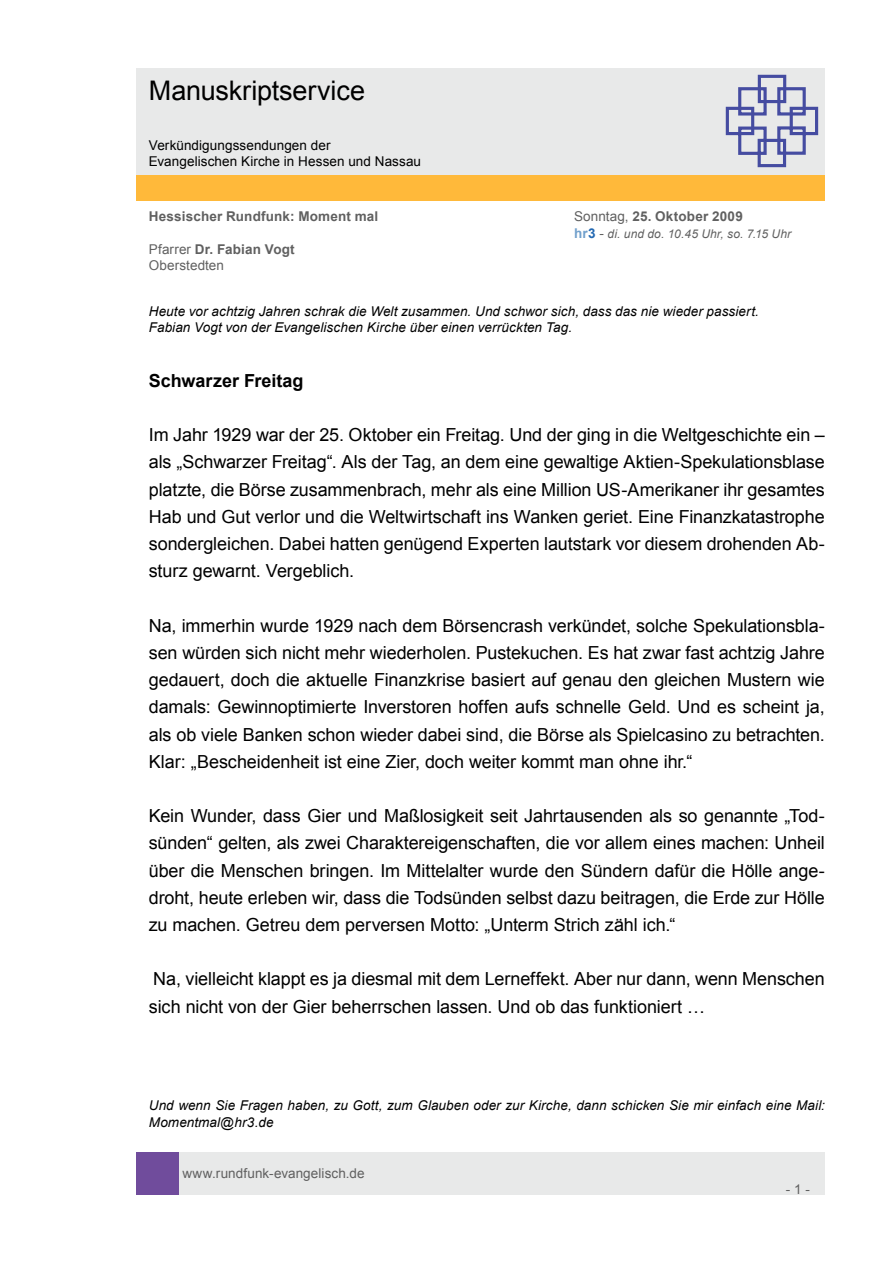
<style>
.page{position:relative;width:893px;height:1263px;background:#fff}
.page>*{position:absolute;margin:0;border:0;box-sizing:border-box;transform-origin:0 0}
.t1{font:27px "Arial";letter-spacing:-.005em;color:#000}
.t2{font:18px/27.2px "Arial";letter-spacing:-.005em;color:#000;text-align:justify}
.t3{font:700 18px "Arial";color:#000}
.t4{font:italic 13.5px/16.2px "Arial";letter-spacing:.005em;color:#000}
.t5{font:13.5px/16.2px "Arial";letter-spacing:.005em;color:#606060}
.t6{font:13.5px/16.2px "Arial";letter-spacing:.005em;color:#000}
.t7{font:700 13.5px "Arial";letter-spacing:.015em;color:#606060}
.t8{font:italic 12px "Arial";letter-spacing:.01em;color:#606060}
.s1{font-weight:400}
.s2{font-weight:700;font-style:normal;font-size:13.5px;color:#71a0cc}
.s3{font-weight:700;font-style:normal;font-size:13.5px;color:#2369b2}
.s4{font-style:normal;font-size:13.5px}
.s5{font-weight:700}
</style>
<div class="page">
<div style="left:179px;top:1152px;width:646px;height:43px;background:#e8e9e9"></div>
<div style="left:136px;top:1152px;width:43px;height:43px;background:#704c9c"></div>
<div style="left:136px;top:175px;width:689px;height:26px;background:#ffb93a"></div>
<div style="left:136px;top:68px;width:689px;height:106px;background:#e8e9e9"></div>
<svg style="left:725px;top:74px;width:94px;height:94px"></svg>
<h1 class="t1" style="left:149px;top:73px;width:218px">Manuskriptservice</h1>
<p class="t6" style="left:149px;top:137px;width:274px">Verkündigungssendungen der<br>Evangelischen Kirche in Hessen und Nassau</p>
<p class="t7" style="left:149px;top:208px;width:231px">Hessischer Rundfunk: Moment mal</p>
<p class="t7" style="left:574px;top:208px;width:170px"><span class="s1">Sonntag,</span> 25. Oktober 2009</p>
<p class="t8" style="left:574px;top:226px;width:219px"><span class="s2">hr</span><span class="s3">3</span> <span class="s4">-</span> di. und do. 10.45 Uhr, so. 7.15 Uhr</p>
<p class="t5" style="left:149px;top:241px;width:147px">Pfarrer <span class="s5">Dr. Fabian Vogt<br></span>Oberstedten</p>
<p class="t4" style="left:149px;top:303px;width:612px">Heute vor achtzig Jahren schrak die Welt zusammen. Und schwor sich, dass das nie wieder passiert.<br>Fabian Vogt von der Evangelischen Kirche über einen verrückten Tag.</p>
<p class="t3" style="left:149px;top:368px;width:156px">Schwarzer Freitag</p>
<p class="t2" style="left:149px;top:421px;width:678px">Im Jahr 1929 war der 25. Oktober ein Freitag. Und der ging in die Weltgeschichte ein – als „Schwarzer Freitag“. Als der Tag, an dem eine gewaltige Aktien-Spekulationsblase platzte, die Börse zusammenbrach, mehr als eine Million US-Amerikaner ihr gesamtes Hab und Gut verlor und die Weltwirtschaft ins Wanken geriet. Eine Finanzkatastrophe sondergleichen. Dabei hatten genügend Experten lautstark vor diesem drohenden Ab&shy;sturz gewarnt. Vergeblich.</p>
<p class="t2" style="left:149px;top:612px;width:678px">Na, immerhin wurde 1929 nach dem Börsencrash verkündet, solche Spekulationsbla&shy;sen würden sich nicht mehr wiederholen. Pustekuchen. Es hat zwar fast achtzig Jahre gedauert, doch die aktuelle Finanzkrise basiert auf genau den gleichen Mustern wie damals: Gewinnoptimierte Inverstoren hoffen aufs schnelle Geld. Und es scheint ja, als ob viele Banken schon wieder dabei sind, die Börse als Spielcasino zu betrachten.<br>Klar: „Bescheidenheit ist eine Zier, doch weiter kommt man ohne ihr.“</p>
<p class="t2" style="left:149px;top:802px;width:678px">Kein Wunder, dass Gier und Maßlosigkeit seit Jahrtausenden als so genannte „Tod&shy;sünden“ gelten, als zwei Charaktereigenschaften, die vor allem eines machen: Unheil über die Menschen bringen. Im Mittelalter wurde den Sündern dafür die Hölle ange&shy;droht, heute erleben wir, dass die Todsünden selbst dazu beitragen, die Erde zur Hölle zu machen. Getreu dem perversen Motto: „Unterm Strich zähl ich.“</p>
<p class="t2" style="left:149px;top:966px;width:677px">Na, vielleicht klappt es ja diesmal mit dem Lerneffekt. Aber nur dann, wenn Menschen sich nicht von der Gier beherrschen lassen. Und ob das funktioniert …</p>
<p class="t4" style="left:149px;top:1098px;width:677px">Und wenn Sie Fragen haben, zu Gott, zum Glauben oder zur Kirche, dann schicken Sie mir einfach eine Mail:<br>Momentmal@hr3.de</p>
<p class="t5" style="left:182px;top:1165px;width:184px">www.rundfunk-evangelisch.de</p>
<p class="t5" style="left:786px;top:1181px;width:26px">- 1 -</p>
</div>
